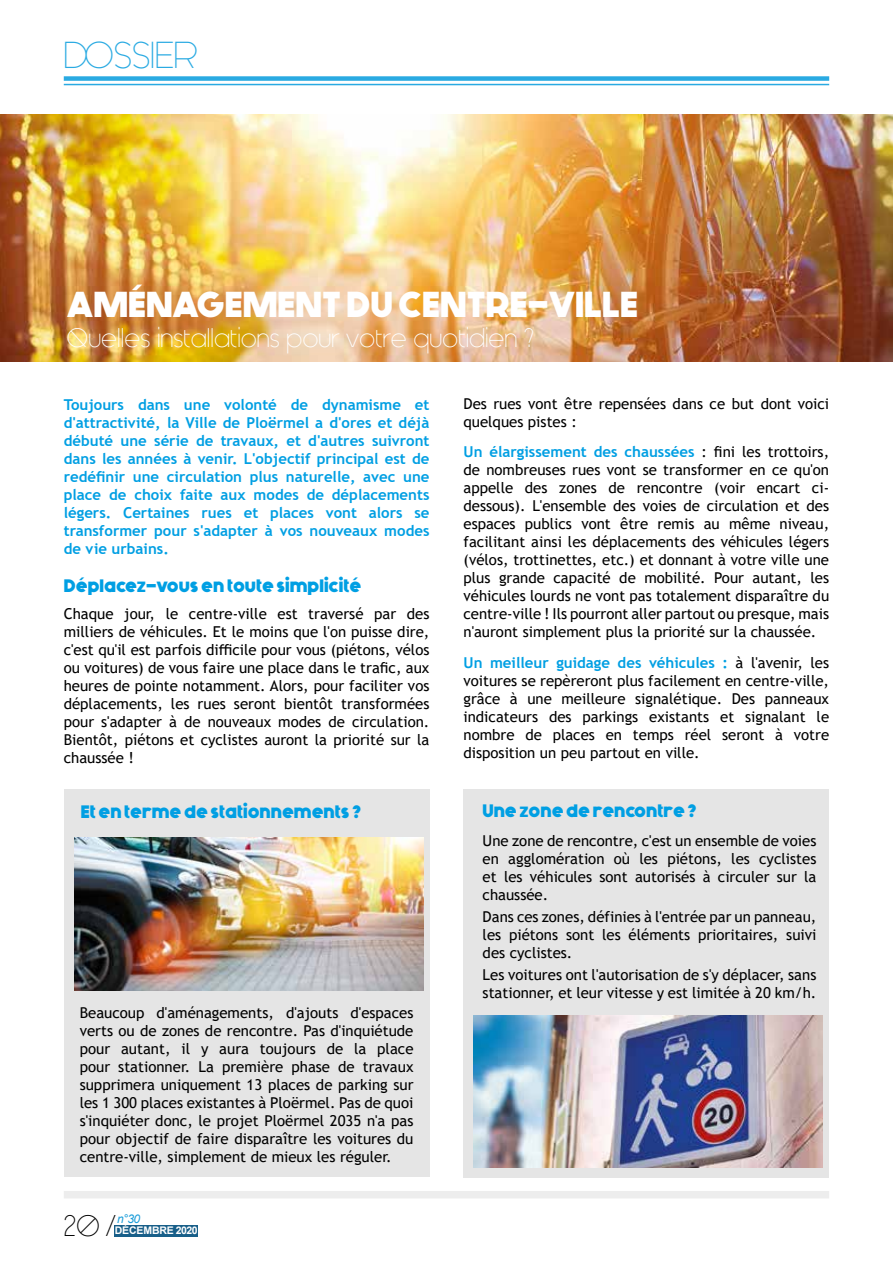
<style>
.page{position:relative;width:893px;height:1263px;background:#fff}
.page>*{position:absolute;margin:0;border:0;box-sizing:border-box;transform-origin:0 0}
.t1{font:37.5px "Generica";color:#2aaae2}
.t2{font:700 36px "Generica";color:#fff}
.t3{font:30px "Generica";color:#000}
.t4{font:27px "Generica";color:#fff}
.t5{font:700 18px "Generica";color:#009fe3}
.t6{font:15px/18px "Trebuchet MS";color:#000;text-align:justify}
.t7{font:700 15px/18px "Trebuchet MS";color:#009fe3;text-align:justify}
.t8{font:italic 12px "Arial";color:#1b9dd9}
.t9{font:700 10.5px "Arial";letter-spacing:-.015em;color:#fff}
.s1{font-weight:700;color:#009fe3}
</style>
<div class="page">
<img style="left:0;top:115px;width:893px;height:246px">
<div style="left:64px;top:76px;width:765px;height:5px;background:#2aaae2"></div>
<hr style="left:64px;top:84px;width:765px;height:1px;background:#2aaae2">
<div style="left:463px;top:789px;width:366px;height:389px;background:#e5e5e5"></div>
<div style="left:64px;top:789px;width:365px;height:388px;background:#e5e5e5"></div>
<img style="left:74px;top:838px;width:349px;height:153px">
<img style="left:474px;top:1015px;width:348px;height:153px">
<div style="left:114px;top:1225px;width:84px;height:11px;background:#185f89"></div>
<div style="left:64px;top:1191px;width:765px;height:7px;background:#ededed"></div>
<h1 class="t1" style="left:64px;top:32px;width:136px">DOSSIER</h1>
<h2 class="t2" style="left:67px;top:282px;width:573px">AMÉNAGEMENT DU CENTRE-VILLE</h2>
<h3 class="t4" style="left:67px;top:321px;width:468px">Quelles installations pour votre quotidien ?</h3>
<p class="t7" style="left:64px;top:395px;width:367px">Toujours dans une volonté de dynamisme et d'attractivité, la Ville de Ploërmel a d'ores et déjà débuté une série de travaux, et d'autres suivront dans les années à venir. L'objectif principal est de redéfinir une circulation plus naturelle, avec une place de choix faite aux modes de déplacements légers. Certaines rues et places vont alors se transformer pour s'adapter à vos nouveaux modes de vie urbains.</p>
<p class="t5" style="left:64px;top:575px;width:299px">Déplacez-vous en toute simplicité</p>
<p class="t6" style="left:64px;top:604px;width:367px">Chaque jour, le centre-ville est traversé par des milliers de véhicules. Et le moins que l'on puisse dire, c'est qu'il est parfois difficile pour vous (piétons, vélos ou voitures) de vous faire une place dans le trafic, aux heures de pointe notamment. Alors, pour faciliter vos déplacements, les rues seront bientôt transformées pour s'adapter à de nouveaux modes de circulation.<br>Bientôt, piétons et cyclistes auront la priorité sur la chaussée !</p>
<p class="t5" style="left:81px;top:801px;width:282px">Et en terme de stationnements ?</p>
<p class="t6" style="left:80px;top:1004px;width:335px">Beaucoup d'aménagements, d'ajouts d'espaces verts ou de zones de rencontre. Pas d'inquiétude pour autant, il y aura toujours de la place pour stationner. La première phase de travaux supprimera uniquement 13 places de parking sur les 1 300 places existantes à Ploërmel. Pas de quoi s'inquiéter donc, le projet Ploërmel 2035 n'a pas pour objectif de faire disparaître les voitures du centre-ville, simplement de mieux les réguler.</p>
<p class="t8" style="left:117px;top:1211px;width:25px">n°30</p>
<h3 class="t3" style="left:64px;top:1207px;width:52px">20 /</h3>
<p class="t9" style="left:115px;top:1223px;width:84px">DÉCEMBRE 2020</p>
<p class="t6" style="left:463px;top:394px;width:367px">Des rues vont être repensées dans ce but dont voici quelques pistes :</p>
<p class="t6" style="left:463px;top:443px;width:367px"><span class="s1">Un élargissement des chaussées</span> : fini les trottoirs, de nombreuses rues vont se transformer en ce qu'on appelle des zones de rencontre (voir encart ci&shy;dessous). L'ensemble des voies de circulation et des espaces publics vont être remis au même niveau, facilitant ainsi les déplacements des véhicules légers (vélos, trottinettes, etc.) et donnant à votre ville une plus grande capacité de mobilité. Pour autant, les véhicules lourds ne vont pas totalement disparaître du centre-ville ! Ils pourront aller partout ou presque, mais n'auront simplement plus la priorité sur la chaussée.</p>
<p class="t6" style="left:463px;top:654px;width:367px"><span class="s1">Un meilleur guidage des véhicules :</span> à l'avenir, les voitures se repèreront plus facilement en centre-ville, grâce à une meilleure signalétique. Des panneaux indicateurs des parkings existants et signalant le nombre de places en temps réel seront à votre disposition un peu partout en ville.</p>
<p class="t5" style="left:482px;top:800px;width:216px">Une zone de rencontre ?</p>
<p class="t6" style="left:483px;top:831px;width:335px">Une zone de rencontre, c'est un ensemble de voies en agglomération où les piétons, les cyclistes et les véhicules sont autorisés à circuler sur la chaussée.</p>
<p class="t6" style="left:483px;top:908px;width:335px">Dans ces zones, définies à l'entrée par un panneau, les piétons sont les éléments prioritaires, suivi des cyclistes.</p>
<p class="t6" style="left:483px;top:966px;width:335px">Les voitures ont l'autorisation de s'y déplacer, sans stationner, et leur vitesse y est limitée à 20 km/h.</p>
</div>
